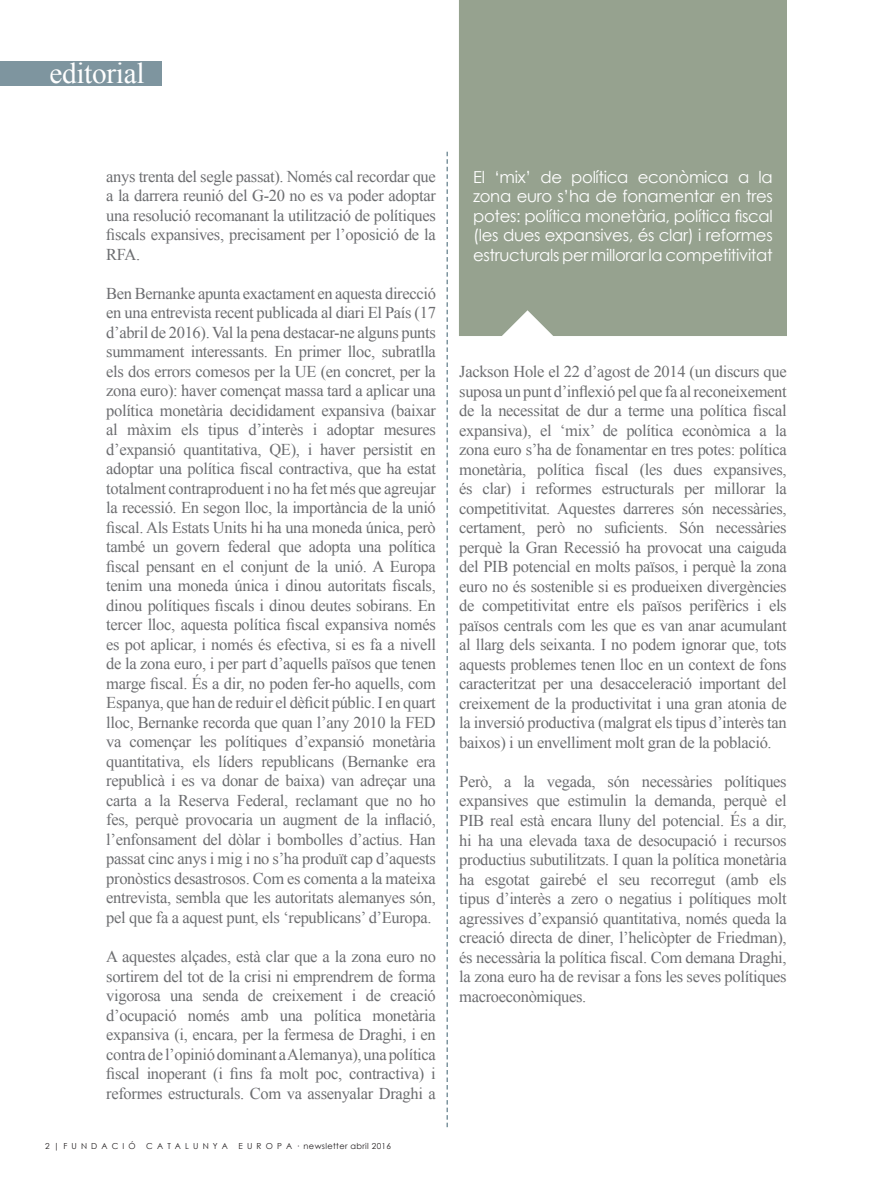
<style>
.page{position:relative;width:893px;height:1191px;background:#fff}
.page>*{position:absolute;margin:0;border:0;box-sizing:border-box;transform-origin:0 0}
.t1{font:29.25px "Times New Roman";letter-spacing:-.01em;color:#fff}
.t2{font:16.5px/19.5px "Times New Roman";letter-spacing:-.02em;color:#6c6d70;text-align:justify}
.t3{font:16.5px/19.5px "Century Gothic";letter-spacing:-.02em;color:#fff;text-align:justify}
.t4{font:8.25px "Century Gothic";letter-spacing:.5em;color:#231f20}
</style>
<div class="page">
<svg style="left:446px;top:152px;width:2px;height:975px"></svg>
<div style="left:459px;top:0;width:328px;height:336px;background:#96a28f"></div>
<svg style="left:497px;top:310px;width:61px;height:26px"></svg>
<div style="left:0;top:61px;width:161px;height:24px;background:#7e959f"></div>
<h1 class="t1" style="left:49px;top:54px;width:97px">editorial</h1>
<p class="t2" style="left:106px;top:166px;width:331px">anys trenta del segle passat). Només cal recordar que a la darrera reunió del G-20 no es va poder adoptar una resolució recomanant la utilització de polítiques fiscals expansives, precisament per l’oposició de la RFA.</p>
<p class="t2" style="left:106px;top:283px;width:331px">Ben Bernanke apunta exactament en aquesta direcció en una entrevista recent publicada al diari El País (17 d’abril de 2016). Val la pena destacar-ne alguns punts summament interessants. En primer lloc, subratlla els dos errors comesos per la UE (en concret, per la zona euro): haver començat massa tard a aplicar una política monetària decididament expansiva (baixar al màxim els tipus d’interès i adoptar mesures d’expansió quantitativa, QE), i haver persistit en adoptar una política fiscal contractiva, que ha estat totalment contraproduent i no ha fet més que agreujar la recessió. En segon lloc, la importància de la unió fiscal. Als Estats Units hi ha una moneda única, però també un govern federal que adopta una política fiscal pensant en el conjunt de la unió. A Europa tenim una moneda única i dinou autoritats fiscals, dinou polítiques fiscals i dinou deutes sobirans. En tercer lloc, aquesta política fiscal expansiva només es pot aplicar, i només és efectiva, si es fa a nivell de la zona euro, i per part d’aquells països que tenen marge fiscal. És a dir, no poden fer-ho aquells, com Espanya, que han de reduir el dèficit públic. I en quart lloc, Bernanke recorda que quan l’any 2010 la FED va començar les polítiques d’expansió monetària quantitativa, els líders republicans (Bernanke era republicà i es va donar de baixa) van adreçar una carta a la Reserva Federal, reclamant que no ho fes, perquè provocaria un augment de la inflació, l’enfonsament del dòlar i bombolles d’actius. Han passat cinc anys i mig i no s’ha produït cap d’aquests pronòstics desastrosos. Com es comenta a la mateixa entrevista, sembla que les autoritats alemanyes són, pel que fa a aquest punt, els ‘republicans’ d’Europa.</p>
<p class="t2" style="left:106px;top:946px;width:331px">A aquestes alçades, està clar que a la zona euro no sortirem del tot de la crisi ni emprendrem de forma vigorosa una senda de creixement i de creació d’ocupació només amb una política monetària expansiva (i, encara, per la fermesa de Draghi, i en contra de l’opinió dominant a Alemanya), una política fiscal inoperant (i fins fa molt poc, contractiva) i reformes estructurals. Com va assenyalar Draghi a</p>
<p class="t4" style="left:45px;top:1140px;width:92px">2|fundació</p>
<p class="t4" style="left:146px;top:1140px;width:83px">C atalunya</p>
<p class="t4" style="left:239px;top:1140px;width:154px">e u r o p a · newsletter abril 2016</p>
<p class="t3" style="left:473px;top:167px;width:301px">El ‘mix’ de política econòmica a la zona euro s’ha de fonamentar en tres potes: política monetària, política fiscal (les dues expansives, és clar) i reformes estructurals per millorar la competitivitat</p>
<p class="t2" style="left:459px;top:362px;width:329px">Jackson Hole el 22 d’agost de 2014 (un discurs que suposa un punt d’inflexió pel que fa al reconeixement de la necessitat de dur a terme una política fiscal expansiva), el ‘mix’ de política econòmica a la zona euro s’ha de fonamentar en tres potes: política monetària, política fiscal (les dues expansives, és clar) i reformes estructurals per millorar la competitivitat. Aquestes darreres són necessàries, certament, però no suficients. Són necessàries perquè la Gran Recessió ha provocat una caiguda del PIB potencial en molts països, i perquè la zona euro no és sostenible si es produeixen divergències de competitivitat entre els països perifèrics i els països centrals com les que es van anar acumulant al llarg dels seixanta. I no podem ignorar que, tots aquests problemes tenen lloc en un context de fons caracteritzat per una desacceleració important del creixement de la productivitat i una gran atonia de la inversió productiva (malgrat els tipus d’interès tan baixos) i un envelliment molt gran de la població.</p>
<p class="t2" style="left:459px;top:771px;width:329px">Però, a la vegada, són necessàries polítiques expansives que estimulin la demanda, perquè el PIB real està encara lluny del potencial. És a dir, hi ha una elevada taxa de desocupació i recursos productius subutilitzats. I quan la política monetària ha esgotat gairebé el seu recorregut (amb els tipus d’interès a zero o negatius i polítiques molt agressives d’expansió quantitativa, només queda la creació directa de diner, l’helicòpter de Friedman), és necessària la política fiscal. Com demana Draghi, la zona euro ha de revisar a fons les seves polítiques macroeconòmiques.</p>
</div>
